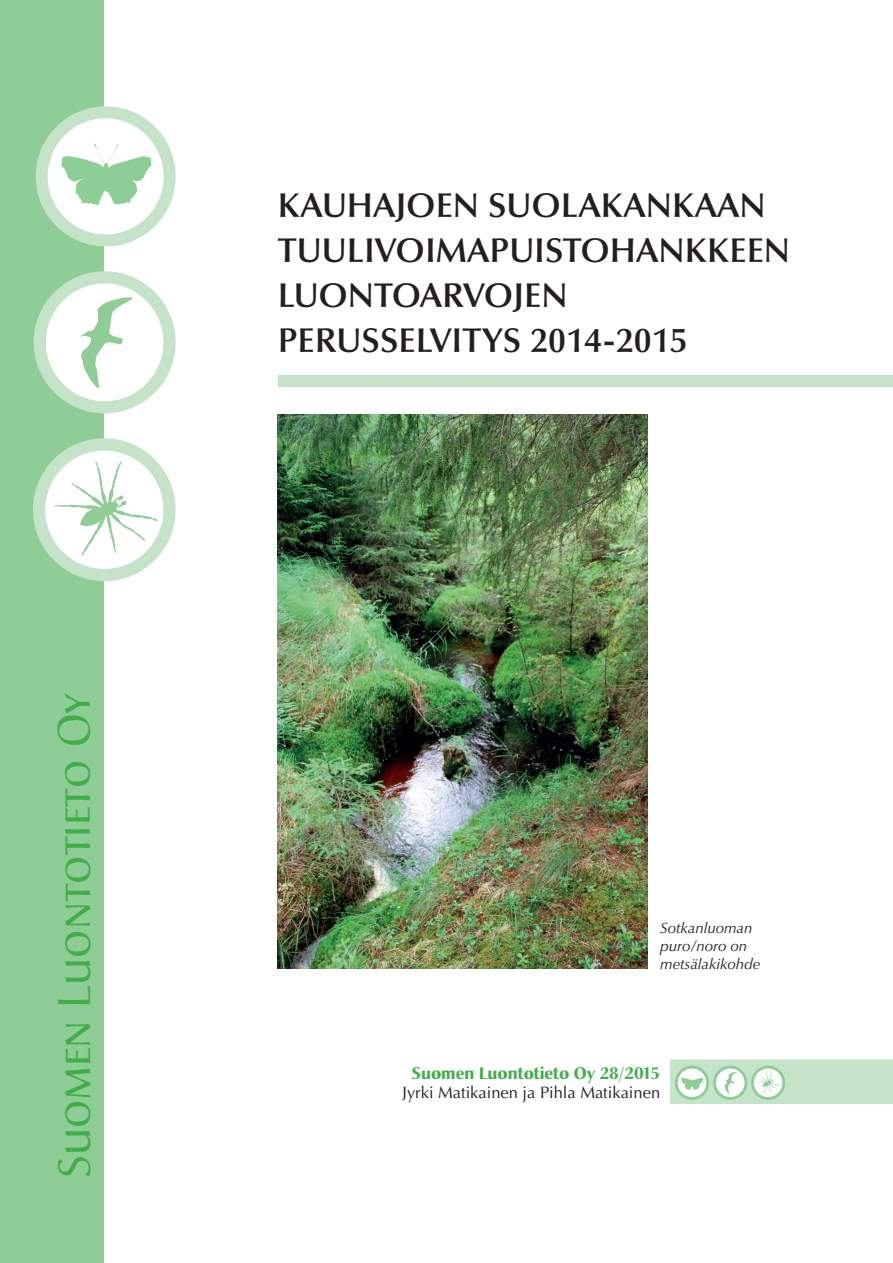
<style>
.page{position:relative;width:893px;height:1263px;background:#fff}
.page>*{position:absolute;margin:0;border:0;box-sizing:border-box;transform-origin:0 0}
.t1{font:45px "Christiana Regular SC";color:#40ae49}
.t2{font:600 34.5px/45px "Optima";color:#231f20}
.t3{font:16.5px "Optima";color:#231f20}
.t4{font:700 16.5px "Christiana";color:#40ae49}
.t5{font:italic 15px/18px "Optima";color:#231f20}
</style>
<div class="page">
<div style="left:0;top:0;width:104px;height:1263px;background:#8fcd97"></div>
<svg style="left:42px;top:112px;width:128px;height:128px"></svg>
<div style="left:36px;top:106px;width:140px;height:140px;border:12px solid #c4e3c8;border-radius:50%"></div>
<svg style="left:61px;top:143px;width:90px;height:62px"></svg>
<svg style="left:40px;top:277px;width:130px;height:130px;fill:#fff"></svg>
<div style="left:34px;top:271px;width:142px;height:142px;border:12px solid #c4e3c8;border-radius:50%"></div>
<svg style="left:81px;top:297px;width:52px;height:91px"></svg>
<svg style="left:39px;top:444px;width:130px;height:131px;fill:#fff"></svg>
<div style="left:33px;top:438px;width:143px;height:143px;border:12px solid #c4e3c8;border-radius:50%"></div>
<svg style="left:54px;top:461px;width:104px;height:95px"></svg>
<svg style="left:670px;top:1059px;width:223px;height:45px;background:#c7e5cb"></svg>
<div style="left:278px;top:375px;width:615px;height:12px;background:#c4e3c8"></div>
<img style="left:278px;top:415px;width:369px;height:554px">
<h1 class="t1" style="left:46px;top:1178px;width:487px;rotate:-90deg">Suomen Luontotieto Oy</h1>
<p class="t2" style="left:278px;top:183px;width:514px">KAUHAJOEN SUOLAKANKAAN<br>TUULIVOIMAPUISTOHANKKEEN<br>LUONTOARVOJEN<br>PERUSS ELVITYS 2014-2015</p>
<p class="t5" style="left:660px;top:919px;width:102px">Sotkanluoman puro/noro on metsälakikohde</p>
<p class="t4" style="left:411px;top:1062px;width:250px">Suomen Luontotieto Oy 28/2015</p>
<p class="t3" style="left:402px;top:1083px;width:259px">Jyrki Matikainen ja Pihla Matikainen</p>
</div>
